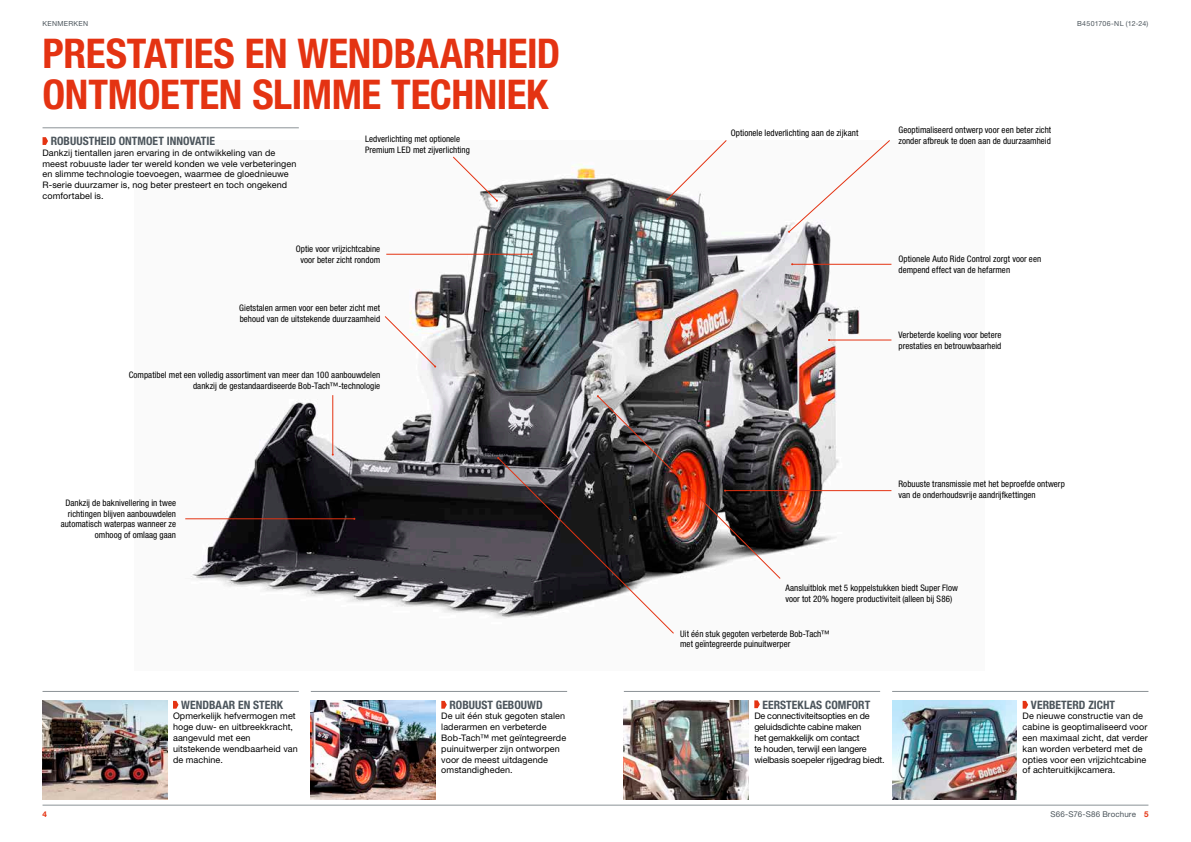
<style>
.page{position:relative;width:1191px;height:842px;background:#fff}
.page>*{position:absolute;margin:0;border:0;box-sizing:border-box;transform-origin:0 0}
.t1{font:700 condensed 41px/40.4px "Helvetica Neue LT Pro";letter-spacing:-.01em;color:#e43312}
.t2{font:700 condensed 11.6px "Helvetica Neue LT Pro";color:#4c555c}
.t3{font:condensed 9px/10.8px "Helvetica Neue LT Pro";letter-spacing:.005em;color:#000}
.t4{font:9px/10.8px "Helvetica Neue LT Pro";letter-spacing:.01em;color:#000}
.t5{font:9px/10.8px "Helvetica Neue LT Pro";letter-spacing:-.02em;color:#000}
.t6{font:8px "Helvetica Neue LT Pro";letter-spacing:.015em;color:#4c555c}
.t7{font:700 8px "Helvetica Neue LT Pro";color:#e43312}
.t8{font:7px "Helvetica Neue LT Pro";letter-spacing:.045em;color:#4c555c}
.s1{font-weight:700;color:#e43312}
</style>
<div class="page">
<hr style="left:43px;top:805px;width:1105px;height:1px;background:#8b9296">
<img style="left:185px;top:141px;width:707px;height:477px">
<svg style="left:666px;top:140px;width:60px;height:60px"></svg>
<svg style="left:385px;top:316px;width:51px;height:52px"></svg>
<hr style="left:332px;top:395px;width:1px;height:60px;background:#e43312">
<hr style="left:386px;top:254px;width:146px;height:1px;background:#e43312">
<svg style="left:453px;top:157px;width:45px;height:45px"></svg>
<hr style="left:792px;top:264px;width:99px;height:1px;background:#e43312">
<hr style="left:829px;top:340px;width:62px;height:1px;background:#e43312">
<hr style="left:725px;top:490px;width:166px;height:1px;background:#e43312">
<svg style="left:497px;top:395px;width:283px;height:239px"></svg>
<svg style="left:788px;top:140px;width:102px;height:93px"></svg>
<hr style="left:185px;top:519px;width:169px;height:1px;background:#e43312">
<hr style="left:43px;top:691px;width:256px;height:1px;background:#8b9296">
<hr style="left:624px;top:691px;width:256px;height:1px;background:#8b9296">
<hr style="left:311px;top:691px;width:256px;height:1px;background:#8b9296">
<img style="left:311px;top:700px;width:124px;height:99px">
<hr style="left:892px;top:691px;width:256px;height:1px;background:#8b9296">
<img style="left:43px;top:700px;width:124px;height:99px">
<img style="left:624px;top:700px;width:124px;height:99px">
<img style="left:892px;top:700px;width:125px;height:99px">
<svg style="left:754px;top:700px;width:6px;height:8px"></svg>
<svg style="left:441px;top:701px;width:6px;height:8px"></svg>
<svg style="left:173px;top:701px;width:5px;height:8px"></svg>
<hr style="left:43px;top:128px;width:256px;height:1px;background:#8b9296">
<svg style="left:43px;top:137px;width:5px;height:8px"></svg>
<svg style="left:1022px;top:701px;width:6px;height:8px"></svg>
<p class="t8" style="left:43px;top:19px;width:47px">KENMERKEN</p>
<h1 class="t1" style="left:43px;top:33px;width:519px">PRESTATIES EN WENDBAARHEID<br>ONTMOETEN SLIMME TECHNIEK</h1>
<p class="t2" style="left:51px;top:134px;width:166px">ROBUUSTHEID ONTMOET INNOVATIE</p>
<p class="t4" style="left:43px;top:147px;width:255px">Dankzij tientallen jaren ervaring in de ontwikkeling van de meest robuuste lader ter wereld konden we vele verbeteringen en slimme technologie toevoegen, waarmee de gloednieuwe R-serie duurzamer is, nog beter presteert en toch ongekend comfortabel is.</p>
<p class="t3" style="left:365px;top:134px;width:106px">Ledverlichting met optionele<br>Premium LED met zijverlichting</p>
<p class="t3" style="left:296px;top:243px;width:86px;text-align:center">Optie voor vrijzichtcabine voor beter zicht rondom</p>
<p class="t3" style="left:239px;top:303px;width:142px">Gietstalen armen voor een beter zicht met behoud van de uitstekende duurzaamheid</p>
<p class="t3" style="left:129px;top:370px;width:253px;text-align:right">Compatibel met een volledig assortiment van meer dan 100 aanbouwdelen dankzij de gestandaardiseerde Bob-Tach™-technologie</p>
<p class="t3" style="left:61px;top:497px;width:117px;text-align:right">Dankzij de baknivellering in twee richtingen blijven aanbouwdelen automatisch waterpas wanneer ze omhoog of omlaag gaan</p>
<p class="t7" style="left:43px;top:809px;width:6px">4</p>
<p class="t2" style="left:181px;top:697px;width:103px">WENDBAAR EN STERK</p>
<p class="t4" style="left:173px;top:711px;width:126px">Opmerkelijk hefvermogen met hoge duw- en uitbreekkracht, aangevuld met een uitstekende wendbaarheid van de machine.</p>
<p class="t2" style="left:449px;top:697px;width:95px">ROBUUST GEBOUWD</p>
<p class="t4" style="left:441px;top:711px;width:126px">De uit één stuk gegoten stalen laderarmen en verbeterde<br>Bob-Tach™ met geïntegreerde puinuitwerper zijn ontworpen voor de meest uitdagende omstandigheden.</p>
<p class="t8" style="left:1077px;top:19px;width:73px">B4501706-NL (12-24)</p>
<p class="t3" style="left:731px;top:128px;width:129px">Optionele ledverlichting aan de zijkant</p>
<p class="t3" style="left:898px;top:125px;width:154px">Geoptimaliseerd ontwerp voor een beter zicht zonder afbreuk te doen aan de duurzaamheid</p>
<p class="t3" style="left:898px;top:253px;width:144px">Optionele Auto Ride Control zorgt voor een dempend effect van de hefarmen</p>
<p class="t3" style="left:898px;top:329px;width:104px">Verbeterde koeling voor betere prestaties en betrouwbaarheid</p>
<p class="t3" style="left:898px;top:479px;width:168px">Robuuste transmissie met het beproefde ontwerp van de onderhoudsvrije aandrijfkettingen</p>
<p class="t3" style="left:785px;top:582px;width:174px">Aansluitblok met 5 koppelstukken biedt Super Flow voor tot 20% hogere productiviteit (alleen bij S86)</p>
<p class="t3" style="left:680px;top:628px;width:151px">Uit één stuk gegoten verbeterde Bob-Tach™ met geïntegreerde puinuitwerper</p>
<p class="t2" style="left:762px;top:697px;width:109px">EERSTEKLAS COMFORT</p>
<p class="t5" style="left:754px;top:711px;width:132px">De connectiviteitsopties en de geluidsdichte cabine maken<br>het gemakkelijk om contact<br>te houden, terwijl een langere wielbasis soepeler rijgedrag biedt.</p>
<p class="t2" style="left:1031px;top:697px;width:86px">VERBETERD ZICHT</p>
<p class="t4" style="left:1022px;top:711px;width:127px">De nieuwe constructie van de cabine is geoptimaliseerd voor een maximaal zicht, dat verder kan worden verbeterd met de opties voor een vrijzichtcabine of achteruitkijkcamera.</p>
<p class="t6" style="left:1050px;top:810px;width:99px">S66-S76-S86 Brochure <span class="s1">5</span></p>
</div>
